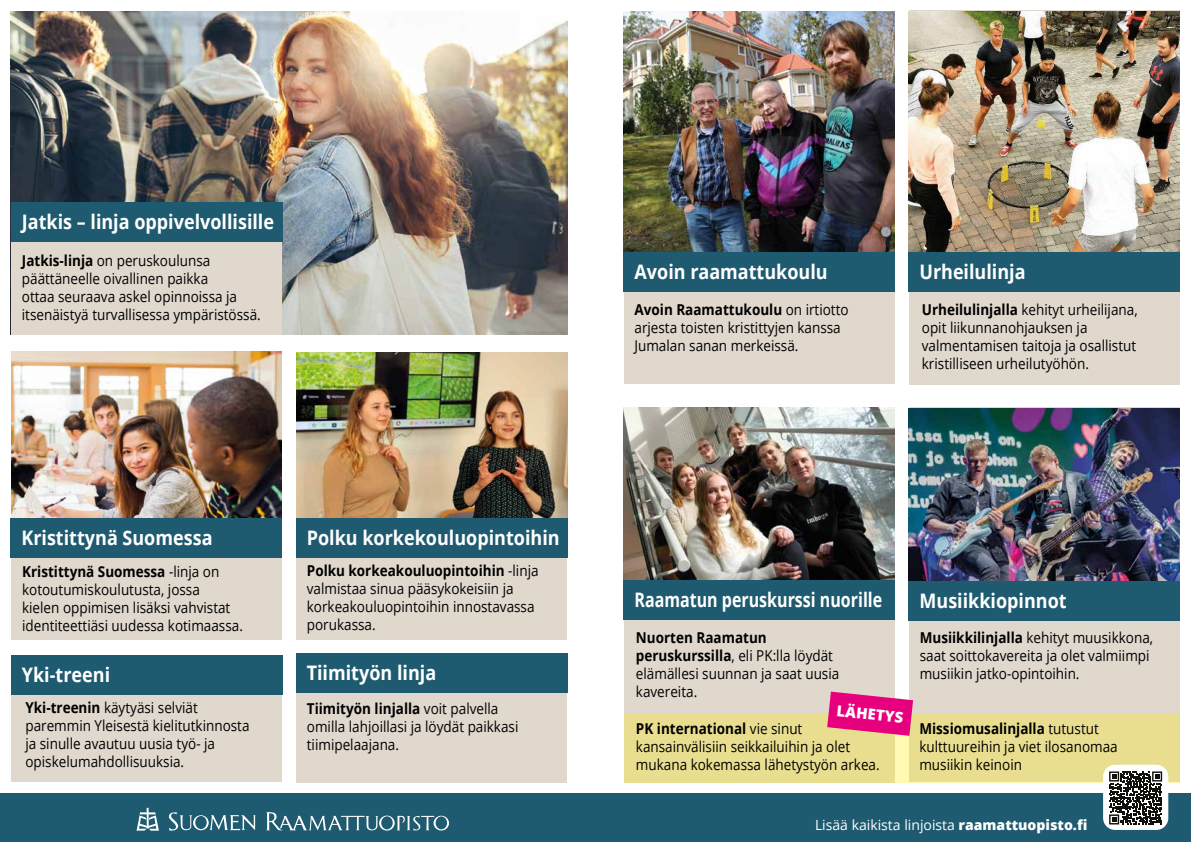
<style>
.page{position:relative;width:1191px;height:842px;background:#fff}
.page>*{position:absolute;margin:0;border:0;box-sizing:border-box;transform-origin:0 0}
.t1{font:700 20px "Open Sans";color:#fff;scale:.9 1}
.t2{font:700 20px "Open Sans";color:#fff;scale:.8 1}
.t3{font:15px/18px "Open Sans";color:#000;scale:.9 1}
.t4{font:800 15px "Open Sans";color:#fff}
.t5{font:14px "Open Sans";color:#fff}
.s1{font-weight:700}
.s2{font-weight:800}
</style>
<div class="page">
<img style="left:11px;top:11px;width:556px;height:323px">
<div style="left:296px;top:353px;width:271px;height:287px;background:#e0d8cd"></div>
<div style="left:11px;top:202px;width:271px;height:132px;background:#e0d8cd"></div>
<div style="left:11px;top:351px;width:271px;height:289px;background:#e0d8cd"></div>
<img style="left:12px;top:352px;width:269px;height:166px">
<img style="left:296px;top:353px;width:271px;height:165px">
<div style="left:296px;top:653px;width:271px;height:129px;background:#e0d8cd"></div>
<div style="left:11px;top:655px;width:271px;height:127px;background:#e0d8cd"></div>
<div style="left:11px;top:202px;width:271px;height:40px;background:#1f5b70"></div>
<div style="left:296px;top:518px;width:271px;height:40px;background:#1f5b70"></div>
<div style="left:11px;top:518px;width:271px;height:40px;background:#1f5b70"></div>
<div style="left:11px;top:655px;width:271px;height:40px;background:#1f5b70"></div>
<div style="left:296px;top:653px;width:271px;height:40px;background:#1f5b70"></div>
<div style="left:0;top:793px;width:1191px;height:49px;background:#1f5b70"></div>
<svg style="left:136px;top:808px;width:23px;height:23px"></svg>
<svg style="left:169px;top:812px;width:280px;height:19px"></svg>
<div style="left:909px;top:407px;width:270px;height:375px;background:#e0d8cd"></div>
<img style="left:908px;top:408px;width:271px;height:173px">
<div style="left:624px;top:11px;width:270px;height:373px;background:#e0d8cd"></div>
<img style="left:624px;top:11px;width:271px;height:241px">
<div style="left:624px;top:408px;width:270px;height:374px;background:#e0d8cd"></div>
<img style="left:624px;top:408px;width:270px;height:172px">
<div style="left:909px;top:11px;width:270px;height:374px;background:#e0d8cd"></div>
<img style="left:909px;top:11px;width:270px;height:241px">
<div style="left:624px;top:580px;width:271px;height:40px;background:#1f5b70"></div>
<div style="left:624px;top:713px;width:555px;height:69px;background:#e9de8f"></div>
<svg style="left:827px;top:692px;width:86px;height:44px"></svg>
<div style="left:909px;top:581px;width:270px;height:40px;background:#1f5b70"></div>
<div style="left:908px;top:252px;width:271px;height:40px;background:#1f5b70"></div>
<div style="left:624px;top:252px;width:271px;height:40px;background:#1f5b70"></div>
<div style="left:1103px;top:765px;width:65px;height:65px;background:#fff;border-radius:12px"></div>
<svg style="left:1105px;top:768px;width:57px;height:56px"></svg>
<h1 class="t1" style="left:22px;top:208px;width:282px">Jatkis – linja oppivelvollisille</h1>
<p class="t3" style="left:22px;top:251px;width:267px"><span class="s1">Jatkis-linja</span> on peruskoulunsa päättäneelle oivallinen paikka<br>ottaa seuraava askel opinnoissa ja itsenäistyä turvallisessa ympäristössä.</p>
<h1 class="t1" style="left:21px;top:524px;width:214px">Kristittynä Suomessa</h1>
<p class="t3" style="left:22px;top:562px;width:247px"><span class="s1">Kristittynä Suomessa</span> -linja on kotoutumiskoulutusta, jossa<br>kielen oppimisen lisäksi vahvistat identiteettiäsi uudessa kotimaassa.</p>
<h1 class="t1" style="left:307px;top:523px;width:282px">Polku korkekouluopintoihin</h1>
<p class="t3" style="left:307px;top:561px;width:259px"><span class="s1">Polku korkeakouluopintoihin</span> -linja valmistaa sinua pääsykokeisiin ja korkeakouluopintoihin innostavassa porukassa.</p>
<h1 class="t1" style="left:22px;top:661px;width:100px">Yki-treeni</h1>
<h1 class="t1" style="left:307px;top:659px;width:145px">Tiimityön linja</h1>
<p class="t3" style="left:25px;top:698px;width:250px"><span class="s1">Yki-treenin</span> käytyäsi selviät paremmin Yleisestä kielitutkinnosta ja sinulle avautuu uusia työ- ja opiskelumahdollisuuksia.</p>
<p class="t3" style="left:307px;top:699px;width:236px"><span class="s1">Tiimityön linjalla</span> voit palvella omilla lahjoillasi ja löydät paikkasi tiimipelaajana.</p>
<h1 class="t1" style="left:634px;top:257px;width:216px">Avoin raamattukoulu</h1>
<p class="t3" style="left:634px;top:300px;width:239px"><span class="s1">Avoin Raamattukoulu</span> on irtiotto arjesta toisten kristittyjen kanssa<br>Jumalan sanan merkeissä.</p>
<h1 class="t1" style="left:919px;top:257px;width:120px">Urheilulinja</h1>
<p class="t3" style="left:922px;top:300px;width:241px"><span class="s1">Urheilulinjalla</span> kehityt urheilijana, opit liikunnanohjauksen ja valmentamisen taitoja ja osallistut kristilliseen urheilutyöhön.</p>
<h1 class="t2" style="left:634px;top:586px;width:311px">Raamatun peruskurssi nuorille</h1>
<p class="t3" style="left:636px;top:628px;width:227px"><span class="s1">Nuorten Raamatun peruskurssilla</span>, eli PK:lla löydät elämällesi suunnan ja saat uusia kavereita.</p>
<h1 class="t1" style="left:919px;top:587px;width:165px">Musiikkiopinnot</h1>
<p class="t3" style="left:919px;top:628px;width:261px"><span class="s1">Musiikkilinjalla</span> kehityt muusikkona, saat soittokavereita ja olet valmiimpi musiikin jatko-opintoihin.</p>
<p class="t4" style="left:838px;top:699px;width:68px;rotate:6deg">LÄHETYS</p>
<p class="t3" style="left:636px;top:719px;width:272px"><span class="s1">PK international</span> vie sinut kansainvälisiin seikkailuihin ja olet mukana kokemassa lähetystyön arkea.</p>
<p class="t3" style="left:919px;top:719px;width:222px"><span class="s1">Missiomusalinjalla</span> tutustut kulttuureihin ja viet ilosanomaa musiikin keinoin</p>
<p class="t5" style="left:815px;top:815px;width:274px">Lisää kaikista linjoista <span class="s2">raamattuopisto.fi</span></p>
</div>
